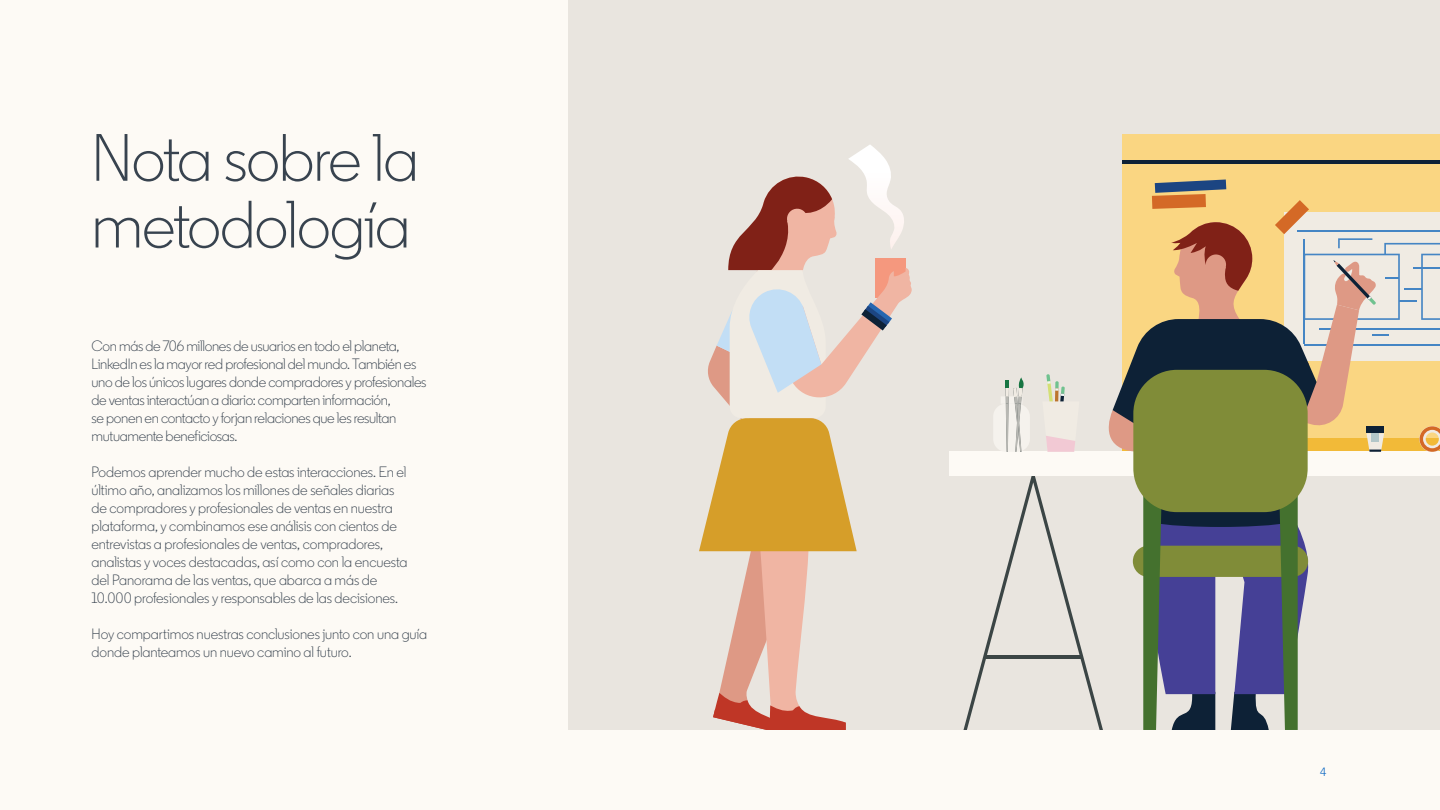
<style>
.page{position:relative;width:1440px;height:810px;background:#fdfaf5}
.page>*{position:absolute;margin:0;border:0;box-sizing:border-box;transform-origin:0 0}
.Body_16pt{font:300 66.75px/66.8px "Community";letter-spacing:-.02em;color:#38434f}
.Body_16pt-2{font:300 15px/18px "Community";letter-spacing:-.01em;color:#38434f}
.t1{font:12px "Community";color:#0a66c2}
</style>
<div class="page">
<div style="left:568px;top:0;width:872px;height:730px;background:#e9e5df"></div>
<div style="left:1123px;top:135px;width:317px;height:317px;background:#fad682"></div>
<hr style="left:1123px;top:160px;width:317px;height:4px;background:#0d2136">
<div style="left:949px;top:452px;width:491px;height:24px;background:#fdfaf5"></div>
<img style="left:848px;top:145px;width:43px;height:28px">
<svg style="left:699px;top:173px;width:213px;height:557px"></svg>
<svg style="left:963px;top:180px;width:477px;height:550px"></svg>
<div style="left:1133px;top:370px;width:175px;height:142px;background:#808c38;border-radius:44px"></div>
<p class="Body_16pt" style="left:91px;top:125px;width:329px">Nota sobre la metodología</p>
<p class="Body_16pt-2" style="left:92px;top:337px;width:337px">Con más de 706 millones de usuarios en todo el planeta, LinkedIn es la mayor red profesional del mundo. También es uno de los únicos lugares donde compradores y profesionales de ventas interactúan a diario: comparten información,<br>se ponen en contacto y forjan relaciones que les resultan mutuamente beneficiosas.</p>
<p class="Body_16pt-2" style="left:92px;top:463px;width:318px">Podemos aprender mucho de estas interacciones. En el último año, analizamos los millones de señales diarias de compradores y profesionales de ventas en nuestra plataforma, y combinamos ese análisis con cientos de entrevistas a profesionales de ventas, compradores, analistas y voces destacadas, así como con la encuesta del Panorama de las ventas, que abarca a más de 10.000 profesionales y responsables de las decisiones.</p>
<p class="Body_16pt-2" style="left:92px;top:625px;width:337px">Hoy compartimos nuestras conclusiones junto con una guía donde planteamos un nuevo camino al futuro.</p>
<p class="t1" style="left:1320px;top:765px;width:8px">4</p>
</div>
